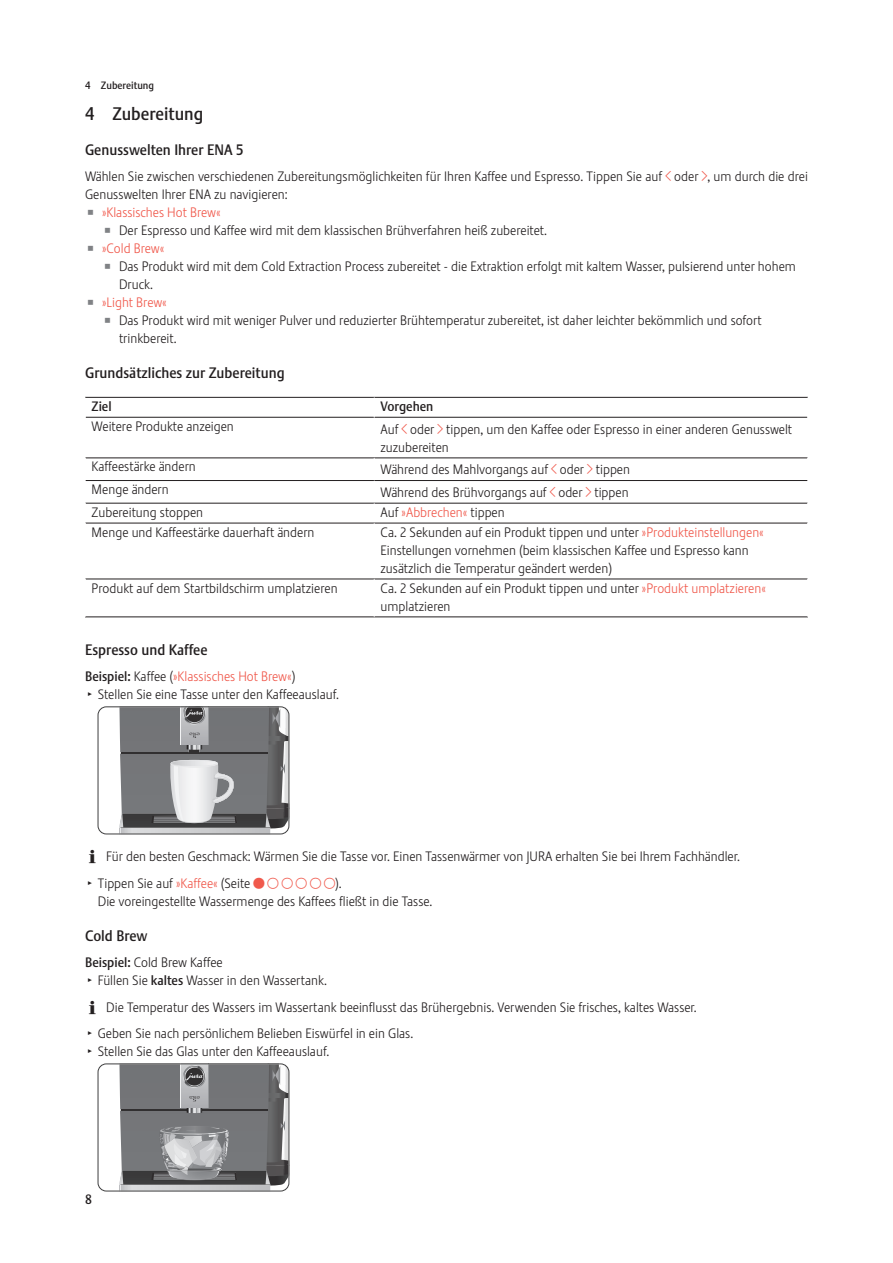
<style>
.page{position:relative;width:893px;height:1263px;background:#fff}
.page>*{position:absolute;margin:0;border:0;box-sizing:border-box;transform-origin:0 0}
.Kapitel_Ueberschrift{font:18px "Stalemate Pro 2 J Medium";color:#231f20}
.Unterkapitel_Ueberschrift{font:15px "Stalemate Pro 2 J Medium";color:#231f20}
.Para_td{font:13.5px/18px "Stalemate Pro 2 J Light";color:#231f20}
.Aufforderung{font:13.5px "Stalemate Pro 2 J Light";color:#231f20}
.Para{font:13.5px/18px "Stalemate Pro 2 J Light";color:#231f20}
.Beispiel{font:13.5px "Stalemate Pro 2 J Light";color:#f0594c}
.Resultat{font:13.5px "Stalemate Pro 2 J Light";color:#231f20}
.Beispiel-2{font:13.5px "Stalemate Pro 2 J Light";color:#231f20}
.Para_td-2{font:13.5px "Stalemate Pro 2 J Light";color:#f0594c}
.Para_th{font:13.5px "Stalemate Pro 2 J Medium";color:#231f20}
.t1{font:10.5px "Stalemate Pro 2 J Medium";color:#231f20}
.s1{font-family:"Jura Pict 2006";color:#f0594c}
.s2{font-family:"Jura Pict 2006";font-size:18px;color:#808285}
.s3{color:#231f20}
.s4{color:#f0594c}
.s5{font-family:"Stalemate Pro 2 J Medium";color:#231f20}
.s6{font-family:"Jura Pict 2006";font-size:10.5px}
.s7{font-family:"Jura Pict 2006"}
.s8{font-family:"Stalemate Pro 2 J Medium"}
</style>
<div class="page">
<hr style="left:85px;top:397px;width:289px;height:1px;background:#231f20">
<hr style="left:85px;top:417px;width:289px;height:1px;background:#231f20">
<hr style="left:374px;top:397px;width:434px;height:1px;background:#231f20">
<hr style="left:374px;top:417px;width:433px;height:1px;background:#231f20">
<hr style="left:85px;top:417px;width:1px;height:41px;background:#fff">
<hr style="left:374px;top:417px;width:1px;height:41px;background:#fff">
<hr style="left:85px;top:458px;width:289px;height:1px;background:#231f20">
<hr style="left:374px;top:458px;width:433px;height:1px;background:#231f20">
<hr style="left:85px;top:480px;width:289px;height:1px;background:#231f20">
<hr style="left:374px;top:480px;width:433px;height:1px;background:#231f20">
<hr style="left:85px;top:503px;width:289px;height:1px;background:#231f20">
<hr style="left:374px;top:503px;width:433px;height:1px;background:#231f20">
<hr style="left:85px;top:523px;width:289px;height:1px;background:#231f20">
<hr style="left:85px;top:523px;width:1px;height:56px;background:#fff">
<hr style="left:374px;top:523px;width:433px;height:1px;background:#231f20">
<hr style="left:374px;top:523px;width:1px;height:56px;background:#fff">
<hr style="left:85px;top:579px;width:289px;height:1px;background:#231f20">
<hr style="left:85px;top:617px;width:289px;height:1px;background:#231f20">
<hr style="left:85px;top:579px;width:1px;height:38px;background:#fff">
<hr style="left:374px;top:579px;width:433px;height:1px;background:#231f20">
<hr style="left:374px;top:617px;width:434px;height:1px;background:#231f20">
<hr style="left:374px;top:579px;width:1px;height:38px;background:#fff">
<svg style="left:98px;top:707px;width:191px;height:127px"></svg>
<div style="left:98px;top:707px;width:191px;height:127px;border:1px solid #3e3e3f;border-radius:8px"></div>
<svg style="left:98px;top:1064px;width:191px;height:127px;background:#8c8d8f"></svg>
<div style="left:98px;top:1064px;width:191px;height:127px;border:1px solid #3e3e3f;border-radius:8px"></div>
<p class="t1" style="left:85px;top:79px;width:71px">4 Zubereitung</p>
<p class="Kapitel_Ueberschrift" style="left:85px;top:103px;width:120px">4 Zubereitung</p>
<p class="Unterkapitel_Ueberschrift" style="left:85px;top:141px;width:160px">Genusswelten Ihrer ENA 5</p>
<p class="Para" style="left:85px;top:168px;width:724px">Wählen Sie zwischen verschiedenen Zubereitungsmöglichkeiten für Ihren Kaffee und Espresso. Tippen Sie auf <span class="s1">9</span> oder <span class="s1">0</span>, um durch die drei<br>Genusswelten Ihrer ENA zu navigieren:</p>
<p class="Beispiel" style="left:88px;top:205px;width:134px"><span class="s2">U</span> »Klassisches Hot Brew«</p>
<p class="Para_td" style="left:105px;top:222px;width:443px"><span class="s2">U</span> Der Espresso und Kaffee wird mit dem klassischen Brühverfahren heiß zubereitet.</p>
<p class="Beispiel" style="left:88px;top:241px;width:77px"><span class="s2">U</span> »Cold Brew«</p>
<p class="Para_td" style="left:119px;top:258px;width:678px;text-indent:-14px"><span class="s2">U</span> Das Produkt wird mit dem Cold Extraction Process zubereitet - die Extraktion erfolgt mit kaltem Wasser, pulsierend unter hohem<br>Druck.</p>
<p class="Beispiel" style="left:88px;top:295px;width:80px"><span class="s2">U</span> »Light Brew«</p>
<p class="Para_td" style="left:119px;top:312px;width:644px;text-indent:-14px"><span class="s2">U</span> Das Produkt wird mit weniger Pulver und reduzierter Brühtemperatur zubereitet, ist daher leichter bekömmlich und sofort trinkbereit.</p>
<p class="Unterkapitel_Ueberschrift" style="left:85px;top:364px;width:201px">Grundsätzliches zur Zubereitung</p>
<p class="Para_th" style="left:92px;top:398px;width:22px">Ziel</p>
<p class="Para_th" style="left:381px;top:398px;width:54px">Vorgehen</p>
<p class="Para_td" style="left:92px;top:417px;width:144px">Weitere Produkte anzeigen</p>
<p class="Para_td" style="left:381px;top:420px;width:413px">Auf <span class="s1">9</span> oder <span class="s1">0</span> tippen, um den Kaffee oder Espresso in einer anderen Genusswelt zuzubereiten</p>
<p class="Para_td" style="left:92px;top:458px;width:106px">Kaffeestärke ändern</p>
<p class="Para_td" style="left:381px;top:460px;width:251px">Während des Mahlvorgangs auf <span class="s1">9</span> oder <span class="s1">0</span> tippen</p>
<p class="Para_td" style="left:92px;top:480px;width:79px">Menge ändern</p>
<p class="Para_td" style="left:381px;top:483px;width:250px">Während des Brühvorgangs auf <span class="s1">9</span> oder <span class="s1">0</span> tippen</p>
<p class="Para_td" style="left:92px;top:503px;width:113px">Zubereitung stoppen</p>
<p class="Para_td-2" style="left:381px;top:504px;width:126px"><span class="s3">Auf</span> »Abbrechen« <span class="s3">tippen</span></p>
<p class="Para_td" style="left:92px;top:523px;width:224px">Menge und Kaffeestärke dauerhaft ändern</p>
<p class="Para_td" style="left:381px;top:523px;width:385px">Ca. 2 Sekunden auf ein Produkt tippen und unter <span class="s4">»Produkteinstellungen«<br></span>Einstellungen vornehmen (beim klassischen Kaffee und Espresso kann zusätzlich die Temperatur geändert werden)</p>
<p class="Para_td" style="left:92px;top:579px;width:247px">Produkt auf dem Startbildschirm umplatzieren</p>
<p class="Para_td" style="left:381px;top:579px;width:387px">Ca. 2 Sekunden auf ein Produkt tippen und unter <span class="s4">»Produkt umplatzieren« </span>umplatzieren</p>
<p class="Unterkapitel_Ueberschrift" style="left:85px;top:640px;width:124px">Espresso und Kaffee</p>
<p class="Beispiel" style="left:85px;top:668px;width:212px"><span class="s5">Beispiel:</span> <span class="s3">Kaffee (</span>»Klassisches Hot Brew«<span class="s3">)</span></p>
<p class="Aufforderung" style="left:88px;top:686px;width:252px"><span class="s6">T</span> Stellen Sie eine Tasse unter den Kaffeeauslauf.</p>
<p class="Para_td" style="left:89px;top:847px;width:652px"><span class="s7">E</span> Für den besten Geschmack: Wärmen Sie die Tasse vor. Einen Tassenwärmer von JURA erhalten Sie bei Ihrem Fachhändler.</p>
<p class="Aufforderung" style="left:88px;top:875px;width:255px"><span class="s6">T</span> Tippen Sie auf <span class="s4">»Kaffee«</span> (Seite <span class="s1">ö ä ä ä ä ä</span>).</p>
<p class="Resultat" style="left:98px;top:893px;width:336px">Die voreingestellte Wassermenge des Kaffees fließt in die Tasse.</p>
<p class="Unterkapitel_Ueberschrift" style="left:85px;top:926px;width:64px">Cold Brew</p>
<p class="Beispiel-2" style="left:85px;top:954px;width:139px"><span class="s8">Beispiel:</span> Cold Brew Kaffee</p>
<p class="Aufforderung" style="left:88px;top:972px;width:240px"><span class="s6">T</span> Füllen Sie <span class="s8">kaltes</span> Wasser in den Wassertank.</p>
<p class="Para_td" style="left:89px;top:998px;width:609px"><span class="s7">E</span> Die Temperatur des Wassers im Wassertank beeinflusst das Brühergebnis. Verwenden Sie frisches, kaltes Wasser.</p>
<p class="Aufforderung" style="left:88px;top:1025px;width:327px"><span class="s6">T</span> Geben Sie nach persönlichem Belieben Eiswürfel in ein Glas.</p>
<p class="Aufforderung" style="left:88px;top:1043px;width:243px"><span class="s6">T</span> Stellen Sie das Glas unter den Kaffeeauslauf.</p>
<p class="Para_th" style="left:85px;top:1191px;width:8px">8</p>
</div>
